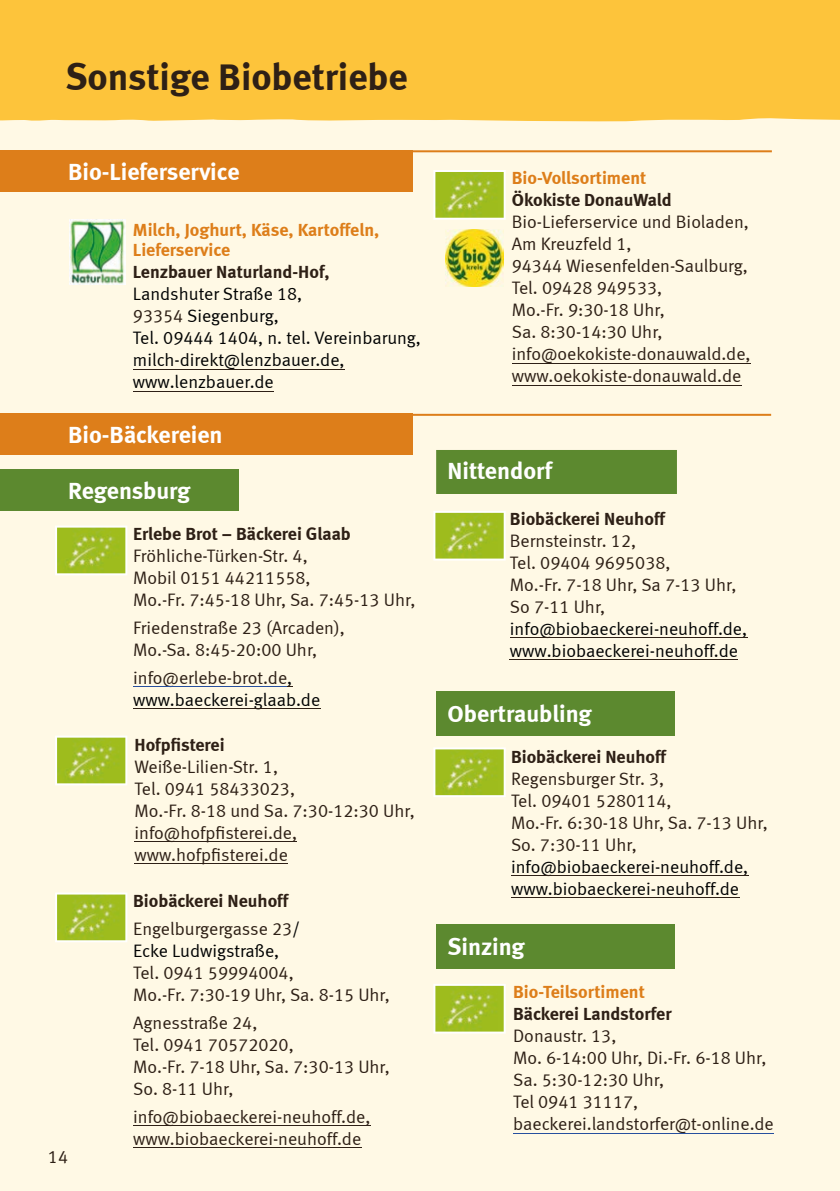
<style>
.page{position:relative;width:840px;height:1191px;background:#fff}
.page>*{position:absolute;margin:0;border:0;box-sizing:border-box;transform-origin:0 0}
.t1{font:38px "Meta Bold LF";color:#2e2016}
.t2{font:24px "Meta Bold LF";color:#fff}
.t3{font:18px/22px "Meta Normal LF";color:#2e2016}
.t4{font:18px/22px "Meta Normal LF";color:#020303}
.t5{font:18px "Meta Bold LF";color:#2e2016}
.t6{font:18px/20px "Meta Bold LF";color:#dd7e1a}
.s1{color:#2e2016}
.s2{color:#020303}
</style>
<div class="page">
<div style="left:0;top:0;width:839px;height:1191px;background:#fff9e5"></div>
<div style="left:0;top:0;width:838px;height:122px;background:#fdc43b"></div>
<div style="left:0;top:150px;width:412px;height:42px;background:#dd7e1a"></div>
<div style="left:0;top:413px;width:412px;height:42px;background:#dd7e1a"></div>
<div style="left:0;top:470px;width:239px;height:41px;background:#5c892f"></div>
<div style="left:436px;top:691px;width:238px;height:44px;background:#5c892f"></div>
<div style="left:436px;top:924px;width:238px;height:44px;background:#5c892f"></div>
<hr style="left:368px;top:150px;width:403px;height:2px;background:#dd7e1a">
<hr style="left:367px;top:414px;width:403px;height:2px;background:#dd7e1a">
<svg style="left:55px;top:526px;width:72px;height:49px;background:#acc541"></svg>
<svg style="left:433px;top:747px;width:72px;height:50px;background:#aec645"></svg>
<svg style="left:433px;top:984px;width:72px;height:49px;background:#acc541"></svg>
<svg style="left:433px;top:170px;width:72px;height:50px;background:#aec645"></svg>
<svg style="left:55px;top:892px;width:72px;height:50px;background:#aec645"></svg>
<svg style="left:55px;top:736px;width:72px;height:49px;background:#acc541"></svg>
<hr style="left:133px;top:369px;width:211px;height:1px;background:#2e2016">
<hr style="left:133px;top:391px;width:141px;height:1px;background:#2e2016">
<hr style="left:511px;top:363px;width:239px;height:1px;background:#2e2016">
<hr style="left:511px;top:385px;width:230px;height:1px;background:#2e2016">
<hr style="left:510px;top:875px;width:237px;height:1px;background:#2e2016">
<hr style="left:510px;top:897px;width:228px;height:1px;background:#2e2016">
<hr style="left:134px;top:841px;width:163px;height:1px;background:#2e2016">
<hr style="left:134px;top:863px;width:154px;height:1px;background:#2e2016">
<img style="left:69px;top:220px;width:56px;height:65px">
<hr style="left:133px;top:686px;width:154px;height:1px;background:#27509f">
<hr style="left:133px;top:708px;width:187px;height:1px;background:#2e2016">
<hr style="left:133px;top:1125px;width:237px;height:1px;background:#2e2016">
<hr style="left:133px;top:1147px;width:228px;height:1px;background:#2e2016">
<hr style="left:839px;top:150px;width:1px;height:42px;background:#dd7e1a">
<hr style="left:839px;top:206px;width:1px;height:41px;background:#5c892f">
<div style="left:436px;top:450px;width:240px;height:44px;background:#5c892f"></div>
<hr style="left:509px;top:637px;width:237px;height:1px;background:#2e2016">
<hr style="left:509px;top:659px;width:228px;height:1px;background:#2e2016">
<img style="left:445px;top:229px;width:58px;height:58px">
<svg style="left:433px;top:511px;width:72px;height:49px;background:#acc541"></svg>
<hr style="left:513px;top:1132px;width:260px;height:1px;background:#27509f">
<hr style="left:839px;top:965px;width:1px;height:44px;background:#5c892f">
<svg style="left:838px;top:0;width:2px;height:122px"></svg>
<h1 class="t1" style="left:65px;top:60px;width:343px">Sonstige Biobetriebe</h1>
<h2 class="t2" style="left:68px;top:161px;width:173px">Bio-Lieferservice</h2>
<p class="t6" style="left:133px;top:221px;width:248px">Milch, Joghurt, Käse, Kartoffeln,<br>Lieferservice</p>
<p class="t5" style="left:133px;top:264px;width:198px">Lenzbauer Naturland-Hof,</p>
<p class="t4" style="left:133px;top:284px;width:289px">Landshuter Straße 18,<br><span class="s1">93354</span> Siegenburg,<br>Tel. 09444 1404, n. tel. Vereinbarung, milch-direkt@lenzbauer.de, www.lenzbauer.de</p>
<h2 class="t2" style="left:68px;top:424px;width:156px">Bio-Bäckereien</h2>
<h2 class="t2" style="left:68px;top:480px;width:124px">Regensburg</h2>
<p class="t5" style="left:133px;top:526px;width:219px">Erlebe Brot – Bäckerei Glaab</p>
<p class="t3" style="left:133px;top:546px;width:284px">Fröhliche-Türken-Str. 4,<br>Mobil 0151 44211558,<br>Mo.-Fr. 7:45-18 Uhr, Sa. 7:45-13 Uhr,</p>
<p class="t3" style="left:133px;top:618px;width:213px">Friedenstraße 23 (Arcaden),<br>Mo.-Sa. 8:45-20:00 Uhr,</p>
<p class="t4" style="left:133px;top:668px;width:188px"><span class="s1">info@erlebe-brot.de</span>, www.baeckerei-glaab.de</p>
<p class="t5" style="left:134px;top:736px;width:92px">Hofpfisterei</p>
<p class="t3" style="left:134px;top:756px;width:282px">Weiße-Lilien-Str. 1,<br>Tel. 0941 58433023,<br>Mo.-Fr. 8-18 und Sa. 7:30-12:30 Uhr, info@hofpfisterei.de, www.hofpfisterei.de</p>
<p class="t3" style="left:48px;top:1146px;width:22px">14</p>
<p class="t5" style="left:133px;top:893px;width:156px">Biobäckerei Neuhoff</p>
<p class="t3" style="left:133px;top:919px;width:169px">Engelburgergasse 23<span class="s2">/<br>Ecke Ludwigstraße,</span></p>
<p class="t3" style="left:133px;top:963px;width:258px">Tel. 0941 59994004,<br>Mo.-Fr. 7:30-19 Uhr, Sa. 8-15 Uhr,</p>
<p class="t3" style="left:133px;top:1013px;width:258px">Agnesstraße 24,<br>Tel. 0941 70572020,<br>Mo.-Fr. 7-18 Uhr, Sa. 7:30-13 Uhr,<br>So. 8-11 Uhr,</p>
<p class="t3" style="left:133px;top:1107px;width:239px">info@biobaeckerei-neuhoff.de, www.biobaeckerei-neuhoff.de</p>
<p class="t6" style="left:511px;top:169px;width:136px">Bio-Vollsortiment</p>
<p class="t5" style="left:511px;top:192px;width:161px">Ökokiste DonauWald</p>
<p class="t3" style="left:511px;top:212px;width:240px">Bio-Lieferservice und Bioladen,<br>Am Kreuzfeld 1,<br>94344 Wiesenfelden-Saulburg,<br>Tel. 09428 949533,<br>Mo.-Fr. 9:30-18 Uhr,<br>Sa. 8:30-14:30 Uhr, info@oekokiste-donauwald.de, www.oekokiste-donauwald.de</p>
<h2 class="t2" style="left:447px;top:460px;width:106px">Nittendorf</h2>
<p class="t5" style="left:509px;top:511px;width:156px">Biobäckerei Neuhoff</p>
<p class="t3" style="left:509px;top:531px;width:228px">Bernsteinstr. 12,<br>Tel. 09404 9695038,<br>Mo.-Fr. 7-18 Uhr, Sa 7-13 Uhr,<br>So 7-11 Uhr,</p>
<p class="t4" style="left:509px;top:619px;width:239px">info@biobaeckerei-neuhoff.de, www.biobaeckerei-neuhoff.de</p>
<h2 class="t2" style="left:447px;top:703px;width:146px">Obertraubling</h2>
<p class="t5" style="left:510px;top:748px;width:156px">Biobäckerei Neuhoff</p>
<p class="t3" style="left:510px;top:768px;width:258px">Regensburger Str. 3,<br>Tel. 09401 5280114,<br>Mo.-Fr. 6:30-18 Uhr, Sa. 7-13 Uhr,<br>So. 7:30-11 Uhr,</p>
<p class="t4" style="left:510px;top:856px;width:239px">info@biobaeckerei-neuhoff.de, www.biobaeckerei-neuhoff.de</p>
<h2 class="t2" style="left:447px;top:936px;width:79px">Sinzing</h2>
<p class="t6" style="left:513px;top:983px;width:133px">Bio-Teilsortiment</p>
<p class="t5" style="left:513px;top:1006px;width:160px">Bäckerei Landstorfer</p>
<p class="t3" style="left:513px;top:1026px;width:262px">Donaustr. 13,<br>Mo. 6-14:00 Uhr, Di.-Fr. 6-18 Uhr,<br>Sa. 5:30-12:30 Uhr,<br>Tel 0941 31117, baeckerei.landstorfer@t-online.de</p>
</div>
